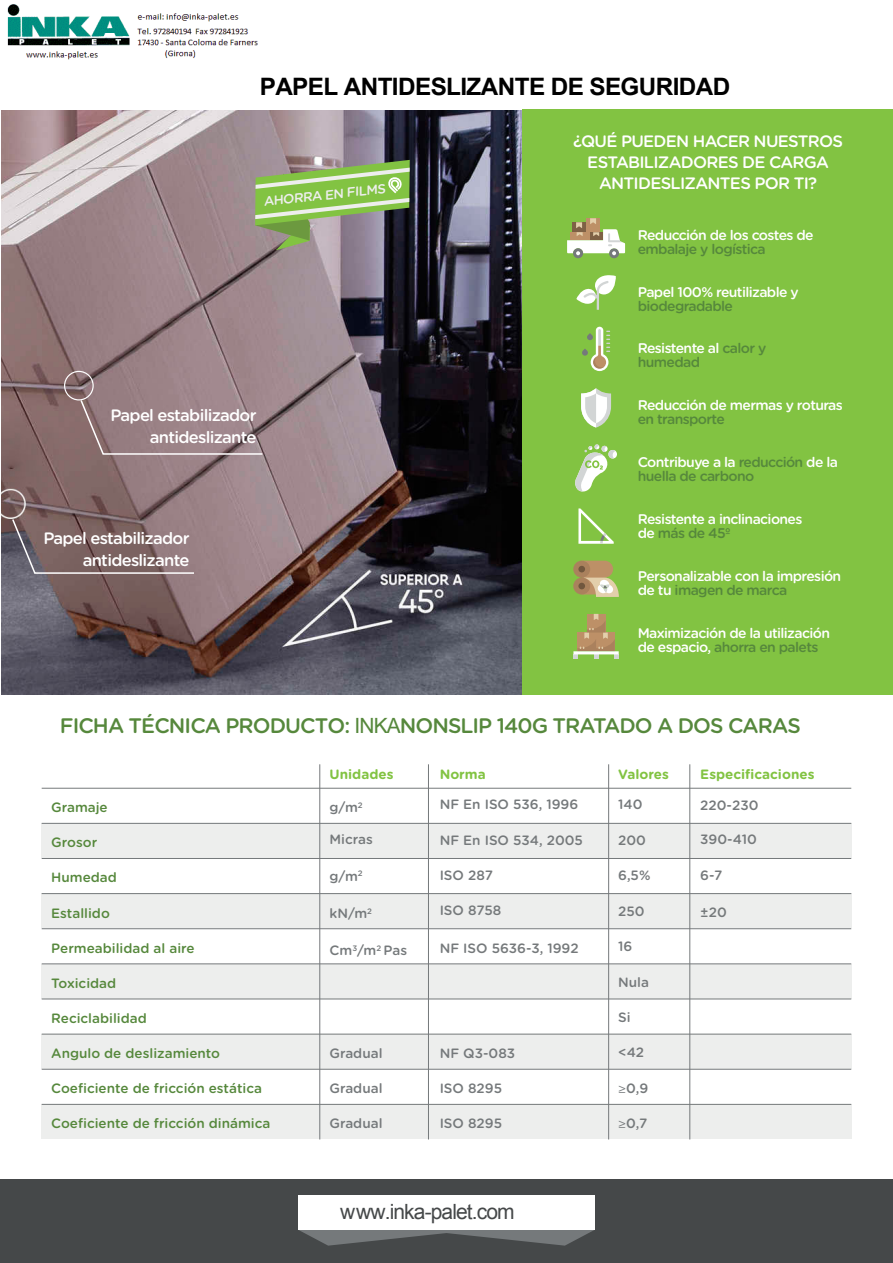
<style>
.page{position:relative;width:893px;height:1263px;background:#fff}
.page>*{position:absolute;margin:0;border:0;box-sizing:border-box;transform-origin:0 0}
.t1{font:700 24px "Arial";letter-spacing:-.025em;color:#000}
.t2{font:500 21px "Gotham Rounded";letter-spacing:-.045em;color:#56883c}
.t3{font:21px "Arial";letter-spacing:-.04em;color:#454849}
.t4{font:500 16.5px/22.2px "Gotham Rounded";letter-spacing:-.045em;color:#fff;text-align:right}
.t5{font:500 13.95px/14px "Gotham Rounded";letter-spacing:-.045em;color:#fff}
.t6{font:500 13.95px/14px "Gotham Rounded";letter-spacing:-.045em;color:#56883c}
.t7{font:500 13.5px "Gotham Rounded";color:#75797b}
.t8{font:500 13.5px "Gotham Rounded";color:#56883c}
.t9{font:700 13.5px "Gotham Rounded";color:#82c342}
.t10{font:500 13.2px "Gotham Rounded";color:#edeeed}
.s1{color:#fff}
.s2{color:#56883c}
.s3{font-family:"Arial";font-weight:400}
.s4{font-family:"Myriad Pro";font-weight:400}
</style>
<div class="page">
<img style="left:1px;top:110px;width:521px;height:585px">
<svg style="left:255px;top:160px;width:155px;height:90px;background:#8da76e"></svg>
<div style="left:64px;top:371px;width:30px;height:29px;border:1px solid #fff;border-radius:50%"></div>
<svg style="left:79px;top:398px;width:185px;height:57px;background:#9a8286"></svg>
<svg style="left:11px;top:518px;width:185px;height:56px;background:#816b6c"></svg>
<div style="left:522px;top:109px;width:371px;height:586px;background:#82c342"></div>
<div style="left:0;top:1179px;width:893px;height:84px;background:#454849"></div>
<svg style="left:299px;top:1230px;width:295px;height:15px"></svg>
<div style="left:298px;top:1195px;width:297px;height:35px;background:#fff"></div>
<svg style="left:609px;top:248px;width:10px;height:10px"></svg>
<svg style="left:573px;top:248px;width:10px;height:10px"></svg>
<svg style="left:567px;top:218px;width:58px;height:37px"></svg>
<svg style="left:581px;top:388px;width:30px;height:39px"></svg>
<svg style="left:576px;top:275px;width:40px;height:35px"></svg>
<svg style="left:582px;top:327px;width:28px;height:44px"></svg>
<svg style="left:578px;top:508px;width:36px;height:36px"></svg>
<svg style="left:573px;top:614px;width:46px;height:45px"></svg>
<svg style="left:575px;top:444px;width:42px;height:48px"></svg>
<svg style="left:582px;top:561px;width:37px;height:36px"></svg>
<svg style="left:573px;top:561px;width:17px;height:17px"></svg>
<svg style="left:573px;top:578px;width:17px;height:16px"></svg>
<div style="left:41px;top:823px;width:810px;height:35px;background:#edeeed"></div>
<div style="left:41px;top:893px;width:810px;height:35px;background:#edeeed"></div>
<div style="left:41px;top:964px;width:810px;height:34px;background:#edeeed"></div>
<div style="left:41px;top:1034px;width:810px;height:35px;background:#edeeed"></div>
<div style="left:41px;top:1104px;width:810px;height:35px;background:#edeeed"></div>
<hr style="left:42px;top:1104px;width:809px;height:1px;background:#75797b">
<hr style="left:42px;top:1069px;width:809px;height:1px;background:#75797b">
<hr style="left:42px;top:1034px;width:809px;height:1px;background:#75797b">
<hr style="left:42px;top:998px;width:809px;height:1px;background:#75797b">
<hr style="left:42px;top:963px;width:809px;height:1px;background:#75797b">
<hr style="left:42px;top:928px;width:809px;height:1px;background:#75797b">
<hr style="left:42px;top:893px;width:809px;height:1px;background:#75797b">
<hr style="left:42px;top:858px;width:809px;height:1px;background:#75797b">
<hr style="left:42px;top:823px;width:809px;height:1px;background:#75797b">
<hr style="left:42px;top:788px;width:809px;height:1px;background:#75797b">
<hr style="left:689px;top:764px;width:1px;height:375px;background:#75797b">
<hr style="left:608px;top:764px;width:1px;height:375px;background:#75797b">
<hr style="left:428px;top:764px;width:1px;height:375px;background:#75797b">
<hr style="left:319px;top:764px;width:1px;height:375px;background:#75797b">
<img style="left:7px;top:4px;width:251px;height:56px">
<h1 class="t1" style="left:260px;top:71px;width:472px">PAPEL ANTIDESLIZANTE DE SEGURIDAD</h1>
<p class="t10" style="left:263px;top:192px;width:124px;rotate:-6deg">AHORRA EN FILMS</p>
<p class="t4" style="left:110px;top:403px;width:148px">Papel estabilizador antideslizante</p>
<p class="t4" style="left:43px;top:526px;width:148px">Papel estabilizador antideslizante</p>
<p class="t4" style="left:573px;top:130px;width:271px;line-height:21px;text-align:center">¿QUÉ PUEDEN HACER NUESTROS<br>ESTABILIZADORES DE CARGA<br>ANTIDESLIZANTES POR TI?</p>
<p class="t5" style="left:638px;top:227px;width:177px">Reducción de los costes de</p>
<p class="t6" style="left:638px;top:241px;width:130px">embalaje y logística</p>
<p class="t5" style="left:638px;top:284px;width:162px">Papel 100% reutilizable y</p>
<p class="t6" style="left:638px;top:298px;width:97px">biodegradable</p>
<p class="t6" style="left:638px;top:341px;width:130px"><span class="s1">Resistente al</span> calor y humedad</p>
<p class="t5" style="left:638px;top:397px;width:207px">Reducción de mermas y roturas</p>
<p class="t6" style="left:638px;top:411px;width:89px">en transporte</p>
<p class="t6" style="left:638px;top:455px;width:202px"><span class="s1">Contribuye a la</span> reducción <span class="s1">de la </span>huella de carbono</p>
<p class="t5" style="left:638px;top:511px;width:166px">Resistente a inclinaciones de <span class="s2">más de 45º</span></p>
<p class="t5" style="left:638px;top:568px;width:205px">Personalizable con la impresión de tu <span class="s2">imagen de marca</span></p>
<p class="t5" style="left:638px;top:625px;width:194px">Maximización de la utilización de espacio, <span class="s2">ahorra en palets</span></p>
<h2 class="t2" style="left:60px;top:710px;width:742px">FICHA TÉCNICA PRODUCTO: <span class="s3">INKA</span>NONSLIP 140G TRATADO A DOS CARAS</h2>
<p class="t9" style="left:330px;top:764px;width:65px">Unidades</p>
<p class="t9" style="left:440px;top:764px;width:48px">Norma</p>
<p class="t9" style="left:618px;top:764px;width:52px">Valores</p>
<p class="t9" style="left:700px;top:764px;width:116px">Especificaciones</p>
<p class="t7" style="left:700px;top:795px;width:60px">220-230</p>
<p class="t7" style="left:700px;top:829px;width:58px">390-410</p>
<p class="t7" style="left:700px;top:865px;width:24px">6-7</p>
<p class="t7" style="left:700px;top:903px;width:28px">±20</p>
<p class="t7" style="left:440px;top:795px;width:140px">NF En ISO 536, 1996</p>
<p class="t7" style="left:618px;top:795px;width:26px">140</p>
<p class="t7" style="left:618px;top:830px;width:29px">200</p>
<p class="t7" style="left:618px;top:866px;width:34px">6,5%</p>
<p class="t7" style="left:618px;top:901px;width:28px">250</p>
<p class="t7" style="left:618px;top:937px;width:16px">16</p>
<p class="t7" style="left:618px;top:972px;width:32px">Nula</p>
<p class="t7" style="left:618px;top:1007px;width:14px">Si</p>
<p class="t7" style="left:618px;top:1043px;width:28px">&lt;42</p>
<p class="t7" style="left:618px;top:1078px;width:32px"><span class="s4">≥</span>0,9</p>
<p class="t7" style="left:618px;top:1114px;width:31px"><span class="s4">≥</span>0,7</p>
<p class="t8" style="left:51px;top:798px;width:58px">Gramaje</p>
<p class="t7" style="left:330px;top:798px;width:35px">g/m<sup>2</sup></p>
<p class="t8" style="left:51px;top:833px;width:47px">Grosor</p>
<p class="t7" style="left:330px;top:829px;width:45px">Micras</p>
<p class="t8" style="left:51px;top:868px;width:67px">Humedad</p>
<p class="t8" style="left:51px;top:903px;width:60px">Estallido</p>
<p class="t8" style="left:51px;top:938px;width:145px">Permeabilidad al aire</p>
<p class="t8" style="left:51px;top:973px;width:67px">Toxicidad</p>
<p class="t8" style="left:51px;top:1008px;width:97px">Reciclabilidad</p>
<p class="t8" style="left:51px;top:1043px;width:170px">Angulo de deslizamiento</p>
<p class="t8" style="left:51px;top:1079px;width:212px">Coeficiente de fricción estática</p>
<p class="t8" style="left:51px;top:1114px;width:221px">Coeficiente de fricción dinámica</p>
<p class="t7" style="left:440px;top:830px;width:145px">NF En ISO 534, 2005</p>
<p class="t7" style="left:330px;top:866px;width:35px">g/m<sup>2</sup></p>
<p class="t7" style="left:330px;top:904px;width:44px">kN/m<sup>2</sup></p>
<p class="t7" style="left:330px;top:941px;width:79px">Cm<sup>3</sup>/m<sup>2</sup> Pas</p>
<p class="t7" style="left:440px;top:866px;width:55px">ISO 287</p>
<p class="t7" style="left:440px;top:901px;width:63px">ISO 8758</p>
<p class="t7" style="left:440px;top:938px;width:140px">NF ISO 5636-3, 1992</p>
<p class="t7" style="left:330px;top:1043px;width:54px">Gradual</p>
<p class="t7" style="left:440px;top:1043px;width:77px">NF Q3-083</p>
<p class="t7" style="left:440px;top:1079px;width:64px">ISO 8295</p>
<p class="t7" style="left:440px;top:1114px;width:64px">ISO 8295</p>
<p class="t7" style="left:330px;top:1079px;width:54px">Gradual</p>
<p class="t7" style="left:330px;top:1114px;width:54px">Gradual</p>
<h2 class="t3" style="left:340px;top:1197px;width:176px">www.inka-palet.com</h2>
</div>
